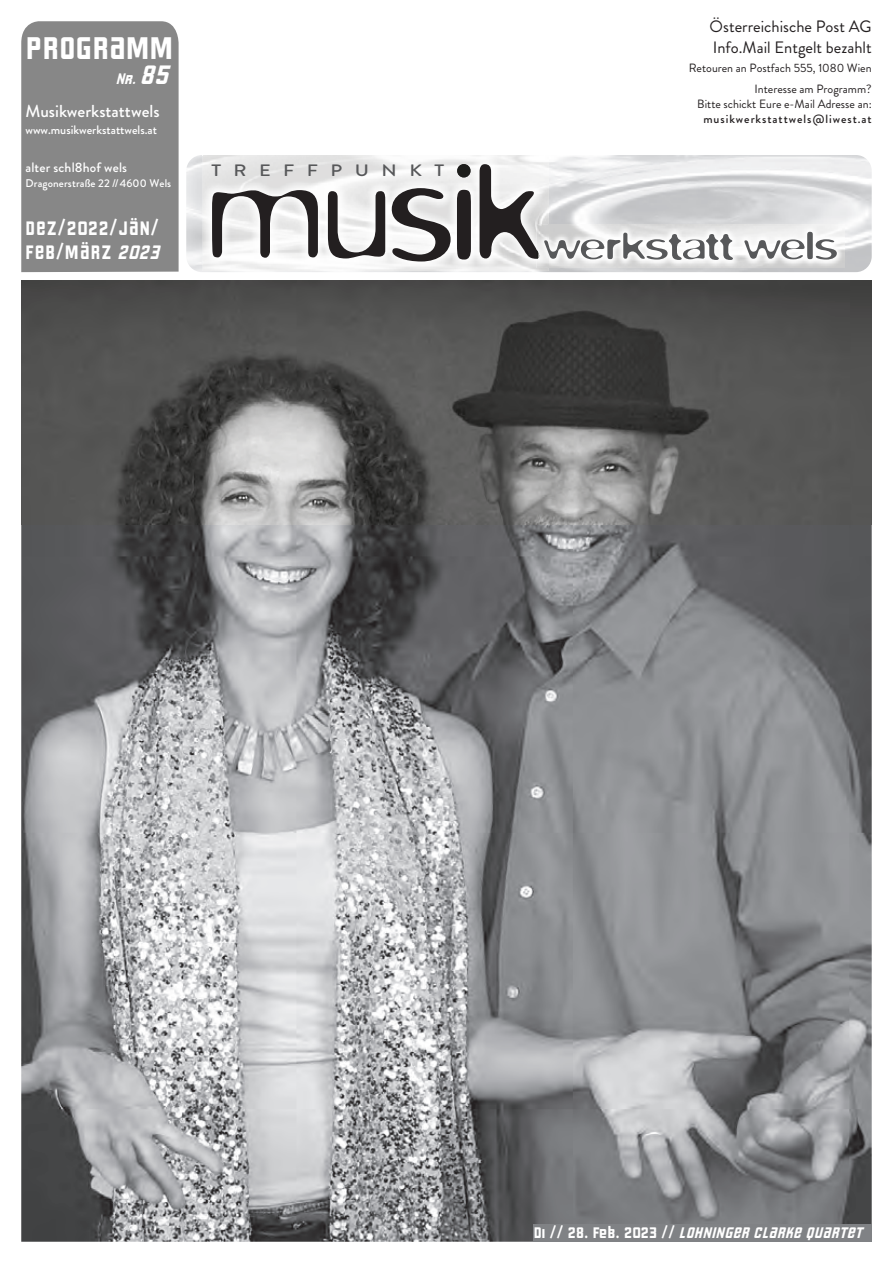
<style>
.page{position:relative;width:893px;height:1263px;background:#fff}
.page>*{position:absolute;margin:0;border:0;box-sizing:border-box;transform-origin:0 0}
.t1{font:33.75px "Liquorstore Jazz";letter-spacing:.015em;color:#fff}
.t2{font:21px/24px "Liquorstore Jazz";letter-spacing:.055em;color:#fff;scale:.95 1}
.t3{font:500 17.4px "Brandon Grotesque";color:#fff}
.t4{font:16.5px/21px "Brandon Grotesque";color:#231f20}
.t5{font:italic 16.5px "Liquorstore Jazz";letter-spacing:.025em;color:#fff}
.t6{font:500 16.5px "Brandon Grotesque";letter-spacing:.63em;color:#57585a;scale:1.2 1}
.t7{font:500 13.65px "Brandon Grotesque";letter-spacing:.01em;color:#fff}
.t8{font:500 12.3px "Brandon Grotesque";color:#fff}
.t9{font:12px/21px "Brandon Grotesque";color:#231f20;text-align:right}
.t10{font:500 12px "Brandon Grotesque";letter-spacing:.08em;color:#231f20}
.t11{font:500 11.1px "Brandon Grotesque";letter-spacing:.01em;color:#fff}
.s1{font-size:28.65px}
.s2{font-style:italic}
.s3{font-style:normal}
</style>
<div class="page">
<div style="left:21px;top:21px;width:158px;height:251px;background:#878787"></div>
<img style="left:186px;top:155px;width:686px;height:117px">
<img style="left:203px;top:155px;width:346px;height:116px">
<img style="left:537px;top:224px;width:307px;height:44px">
<svg style="left:212px;top:164px;width:625px;height:97px"></svg>
<img style="left:21px;top:524px;width:851px;height:718px">
<img style="left:21px;top:281px;width:851px;height:243px">
<div style="left:534px;top:1224px;width:338px;height:18px;background:#808285"></div>
<h1 class="t1" style="left:26px;top:29px;width:149px">PROGRAMM</h1>
<h3 class="t5" style="left:116px;top:70px;width:54px">Nr. <span class="s1">85</span></h3>
<h3 class="t3" style="left:26px;top:99px;width:136px">Musikwerkstatt wels</h3>
<p class="t8" style="left:26px;top:121px;width:133px">www.musikwerkstattwels.at</p>
<p class="t7" style="left:26px;top:158px;width:103px">alter schl8hof wels</p>
<p class="t11" style="left:26px;top:176px;width:147px">Dragonerstraße 22 //4600 Wels</p>
<h2 class="t2" style="left:26px;top:216px;width:143px">DEZ/2022/JÄN/<br>FEB/MÄRZ <span class="s2">2023</span></h2>
<h3 class="t6" style="left:211px;top:158px;width:195px">TREFFPUNKT</h3>
<h3 class="t4" style="left:710px;top:16px;width:164px">Österreichische Post AG<br>Info.Mail Entgelt bezahlt</h3>
<p class="t9" style="left:689px;top:58px;width:185px">Retouren an Postfach 555, 1080 Wien<br>Interesse am Programm?</p>
<p class="t9" style="left:697px;top:93px;width:176px">Bitte schickt Eure e-Mail Adresse an:</p>
<p class="t10" style="left:703px;top:110px;width:170px">musikwerkstattwels@liwest.at</p>
<h3 class="t5" style="left:534px;top:1223px;width:331px"><span class="s3">Di // 28. Feb. 2023 //</span> LOHNINGER CLARKE QUARTET</h3>
</div>
